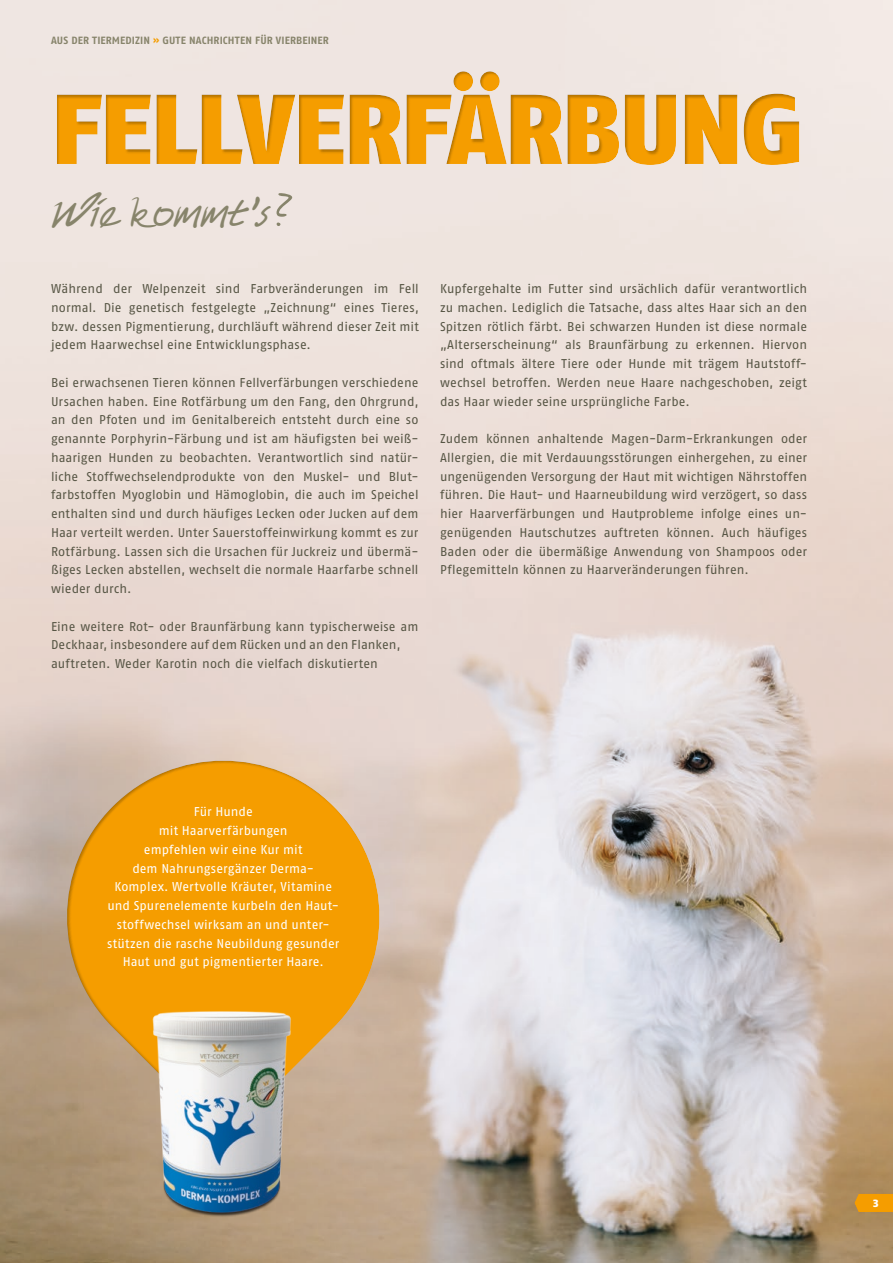
<style>
.page{position:relative;width:893px;height:1263px;background:#fff}
.page>*{position:absolute;margin:0;border:0;box-sizing:border-box;transform-origin:0 0}
.t1{font:900 99px "Fago No";letter-spacing:-.02em;color:#f59d00}
.t2{font:42px "Harico Handwriting";color:#87846b}
.t3{font:12.75px/18.8px "Fago No";letter-spacing:.005em;color:#565544;text-align:justify}
.t4{font:12.75px/18.8px "Fago No";letter-spacing:.005em;color:#fff;text-align:center}
.t5{font:10.5px "Fago No Bold Lf";letter-spacing:.01em;color:#87846b}
.t6{font:10.5px "Fago No Black Tf";color:#fff}
.s1{color:#f59d00}
.s2{font-size:51px}
</style>
<div class="page">
<img style="left:0;top:0;width:893px;height:1263px">
<svg style="left:0;top:693px;width:446px;height:446px;background:#dbae6b"></svg>
<img style="left:139px;top:993px;width:168px;height:231px">
<div style="left:38px;top:68px;width:855px;height:120px;background:#1d1d1b;opacity:.3"></div>
<svg style="left:855px;top:1194px;width:38px;height:18px"></svg>
<p class="t5" style="left:51px;top:34px;width:279px">AUS DER TIERMEDIZIN <span class="s1">»</span> GUTE NACHRICHTEN FÜR VIERBEINER</p>
<h1 class="t1" style="left:51px;top:69px;width:755px">FELLVERFÄRBUNG</h1>
<h2 class="t2" style="left:51px;top:185px;width:241px">Wie kommt’s<span class="s2">?</span></h2>
<p class="t3" style="left:51px;top:279px;width:369px">Während der Welpenzeit sind Farbveränderungen im Fell normal. Die genetisch festgelegte „Zeichnung“ eines Tieres, bzw. dessen Pigmentierung, durchläuft während dieser Zeit mit jedem Haarwechsel eine Entwicklungsphase.</p>
<p class="t3" style="left:51px;top:373px;width:369px">Bei erwachsenen Tieren können Fellverfärbungen verschiedene Ursachen haben. Eine Rotfärbung um den Fang, den Ohrgrund, an den Pfoten und im Genitalbereich entsteht durch eine so genannte Porphyrin-Färbung und ist am häufigsten bei weiß&shy;haarigen Hunden zu beobachten. Verantwortlich sind natür&shy;liche Stoffwechselendprodukte von den Muskel- und Blut&shy;farbstoffen Myoglobin und Hämoglobin, die auch im Speichel enthalten sind und durch häufiges Lecken oder Jucken auf dem Haar verteilt werden. Unter Sauerstoffeinwirkung kommt es zur Rotfärbung. Lassen sich die Ursachen für Juckreiz und übermä&shy;ßiges Lecken abstellen, wechselt die normale Haarfarbe schnell wieder durch.</p>
<p class="t3" style="left:51px;top:617px;width:369px;text-align:left">Eine weitere Rot- oder Braunfärbung kann typischerweise am<br>Deckhaar, insbesondere auf dem Rücken und an den Flanken, auftreten. Weder Karotin noch die vielfach diskutierten</p>
<p class="t3" style="left:440px;top:279px;width:368px">Kupfergehalte im Futter sind ursächlich dafür verantwortlich zu machen. Lediglich die Tatsache, dass altes Haar sich an den Spitzen rötlich färbt. Bei schwarzen Hunden ist diese normale „Alterserscheinung“ als Braunfärbung zu erkennen. Hiervon sind oftmals ältere Tiere oder Hunde mit trägem Hautstoff&shy;wechsel betroffen. Werden neue Haare nachgeschoben, zeigt das Haar wieder seine ursprüngliche Farbe.</p>
<p class="t3" style="left:440px;top:429px;width:368px">Zudem können anhaltende Magen-Darm-Erkrankungen oder Allergien, die mit Verdauungsstörungen einhergehen, zu einer ungenügenden Versorgung der Haut mit wichtigen Nährstoffen führen. Die Haut- und Haarneubildung wird verzögert, so dass hier Haarverfärbungen und Hautprobleme infolge eines un&shy;genügenden Hautschutzes auftreten können. Auch häufiges Baden oder die übermäßige Anwendung von Shampoos oder Pflegemitteln können zu Haarveränderungen führen.</p>
<p class="t4" style="left:107px;top:802px;width:234px">Für Hunde<br>mit Haarverfärbungen<br>empfehlen wir eine Kur mit<br>dem Nahrungsergänzer Derma-<br>Komplex. Wertvolle Kräuter, Vitamine und Spurenelemente kurbeln den Haut&shy;stoffwechsel wirksam an und unter&shy;stützen die rasche Neubildung gesunder<br>Haut und gut pigmentierter Haare.</p>
<p class="t6" style="left:867px;top:1197px;width:20px">2573</p>
</div>
